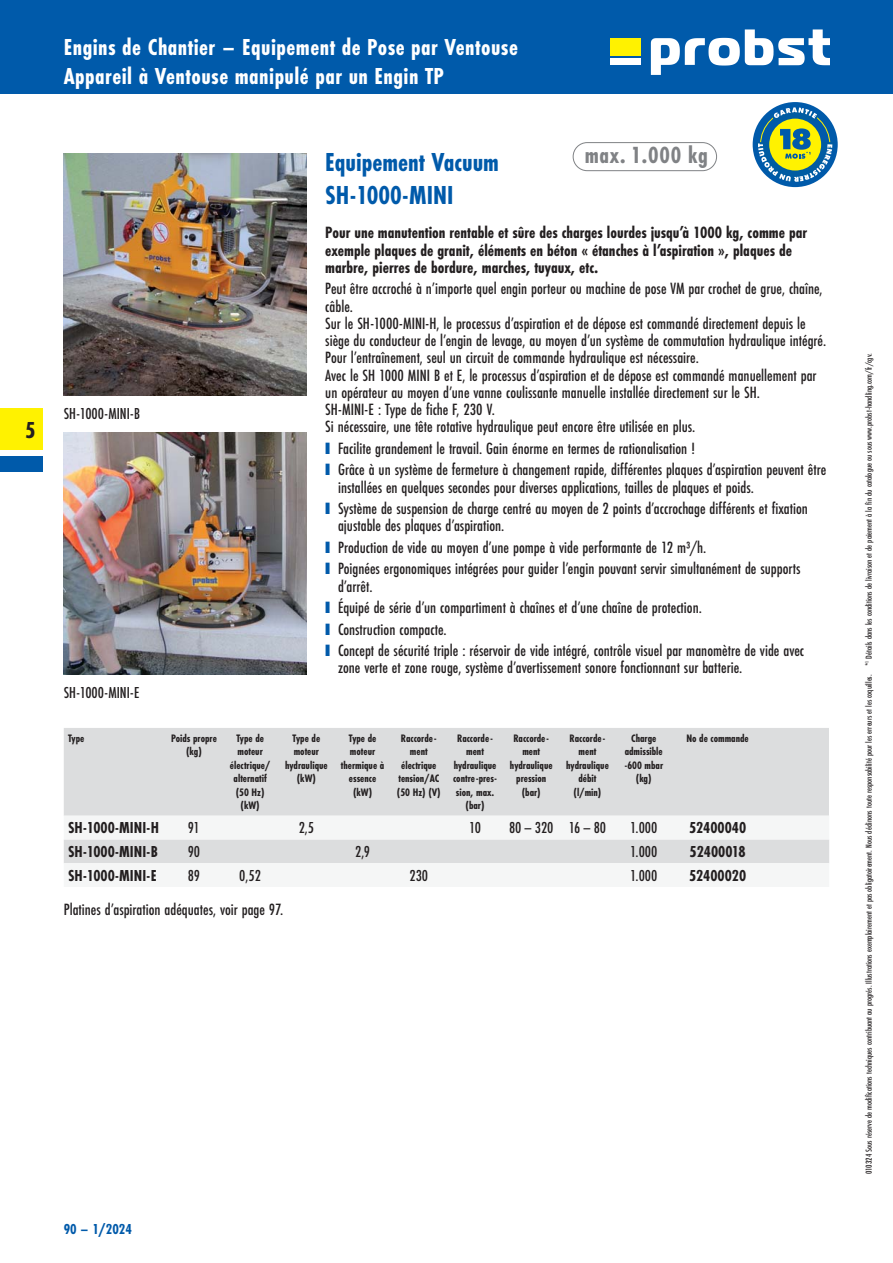
<style>
.page{position:relative;width:893px;height:1263px;background:#fff}
.page>*{position:absolute;margin:0;border:0;box-sizing:border-box;transform-origin:0 0}
.t1{font:700 27px/33px "Futura PT Cond";color:#005aaa}
.t2{font:700 24.3px "Futura PT Cond";letter-spacing:.03em;color:#808285}
.t3{font:700 24px/28.5px "Futura PT Cond";letter-spacing:.02em;color:#fff}
.t4{font:700 24px "Futura PT Cond";color:#231f20}
.t5{font:500 16.95px/17.2px "Futura PT Cond";color:#231f20}
.t6{font:700 16.95px/17.2px "Futura PT Cond";color:#231f20}
.t7{font:500 16.5px "Futura PT Cond";color:#231f20}
.t8{font:700 16.5px "Futura PT Cond";color:#231f20}
.t9{font:700 15px "Futura PT Cond";color:#005aaa}
.t10{font:700 11.25px/13.5px "Futura PT Cond";color:#231f20;text-align:center}
.t11{font:500 9px "Futura PT Cond";color:#231f20}
.s1{font-family:"Arial";font-weight:400;font-size:24.6px;color:#005aaa}
</style>
<div class="page">
<div style="left:0;top:0;width:893px;height:94px;background:#005aaa"></div>
<div style="left:610px;top:38px;width:31px;height:17px;background:#fff200"></div>
<svg style="left:651px;top:29px;width:178px;height:46px"></svg>
<div style="left:610px;top:58px;width:31px;height:7px;background:#fff"></div>
<div style="left:0;top:408px;width:43px;height:42px;background:#fff200"></div>
<div style="left:0;top:456px;width:43px;height:16px;background:#005aaa"></div>
<img style="left:64px;top:153px;width:242px;height:242px">
<img style="left:64px;top:432px;width:242px;height:242px">
<div style="left:64px;top:728px;width:765px;height:88px;background:#dcddde"></div>
<div style="left:64px;top:839px;width:765px;height:24px;background:#dcddde"></div>
<div style="left:573px;top:142px;width:144px;height:29px;border:1px solid #808285;border-radius:14px"></div>
<div style="left:753px;top:102px;width:85px;height:85px;background:#005aaa;border-radius:50%"></div>
<svg style="left:771px;top:107px;width:48px;height:14px"></svg>
<div style="left:769px;top:119px;width:52px;height:52px;background:#fff200;border-radius:50%"></div>
<svg style="left:756px;top:128px;width:78px;height:55px"></svg>
<h3 class="t4" style="left:25px;top:418px;width:12px">5</h3>
<h3 class="t3" style="left:64px;top:34px;width:456px">Engins de Chantier – Equipement de Pose par Ventouse<br>Appareil à Ventouse manipulé par un Engin TP</h3>
<p class="t7" style="left:64px;top:405px;width:78px">SH- 1000- MINI- B</p>
<p class="t7" style="left:64px;top:684px;width:77px">SH- 1000- MINI- E</p>
<h2 class="t2" style="left:585px;top:143px;width:125px">max. 1.000 kg</h2>
<h1 class="t1" style="left:325px;top:147px;width:175px">Equipement Vacuum<br>SH-1000-MINI</h1>
<p class="t6" style="left:325px;top:225px;width:483px">Pour une manutention rentable et sûre des charges lourdes jusqu’à 1000 kg, comme par exemple plaques de granit, éléments en béton « étanches à l’aspiration », plaques de marbre, pierres de bordure, marches, tuyaux, etc.</p>
<p class="t5" style="left:325px;top:281px;width:502px">Peut être accroché à n’importe quel engin porteur ou machine de pose VM par crochet de grue, chaîne, câble.<br>Sur le SH-1000-MINI-H, le processus d’aspiration et de dépose est commandé directement depuis le siège du conducteur de l’engin de levage, au moyen d’un système de commutation hydraulique intégré.<br>Pour l’entraînement, seul un circuit de commande hydraulique est nécessaire.<br>Avec le SH 1000 MINI B et E, le processus d’aspiration et de dépose est commandé manuellement par un opérateur au moyen d’une vanne coulissante manuelle installée directement sur le SH.<br>SH-MINI-E : Type de fiche F, 230 V.<br>Si nécessaire, une tête rotative hydraulique peut encore être utilisée en plus.</p>
<p class="t5" style="left:325px;top:440px;width:372px"><span class="s1">■</span> Facilite grandement le travail. Gain énorme en termes de rationalisation !</p>
<p class="t5" style="left:338px;top:462px;width:490px;text-indent:-13px"><span class="s1">■</span> Grâce à un système de fermeture à changement rapide, différentes plaques d’aspiration peuvent être installées en quelques secondes pour diverses applications, tailles de plaques et poids.</p>
<p class="t5" style="left:338px;top:501px;width:471px;text-indent:-13px"><span class="s1">■</span> Système de suspension de charge centré au moyen de 2 points d’accrochage différents et fixation ajustable des plaques d’aspiration.</p>
<p class="t5" style="left:325px;top:539px;width:383px"><span class="s1">■</span> Production de vide au moyen d’une pompe à vide performante de 12 m³/h.</p>
<p class="t5" style="left:338px;top:561px;width:464px;text-indent:-13px"><span class="s1">■</span> Poignées ergonomiques intégrées pour guider l’engin pouvant servir simultanément de supports d’arrêt.</p>
<p class="t5" style="left:325px;top:600px;width:378px"><span class="s1">■</span> Équipé de série d’un compartiment à chaînes et d’une chaîne de protection.</p>
<p class="t5" style="left:325px;top:621px;width:123px"><span class="s1">■</span> Construction compacte.</p>
<p class="t5" style="left:338px;top:643px;width:468px;text-indent:-13px"><span class="s1">■</span> Concept de sécurité triple : réservoir de vide intégré, contrôle visuel par manomètre de vide avec zone verte et zone rouge, système d’avertissement sonore fonctionnant sur batterie.</p>
<p class="t10" style="left:68px;top:732px;width:18px">Type</p>
<p class="t10" style="left:171px;top:732px;width:47px">Poids propre (kg)</p>
<p class="t10" style="left:230px;top:732px;width:42px">Type de moteur électrique/ alternatif (50 Hz) (kW)</p>
<p class="t10" style="left:285px;top:732px;width:44px">Type de moteur hydraulique (kW)</p>
<p class="t10" style="left:341px;top:732px;width:45px">Type de moteur thermique à essence (kW)</p>
<p class="t10" style="left:397px;top:732px;width:45px">Raccorde&shy;ment électrique tension/AC (50 Hz) (V)</p>
<p class="t10" style="left:453px;top:732px;width:45px">Raccorde&shy;ment hydraulique contre-pres&shy;sion, max. (bar)</p>
<p class="t10" style="left:510px;top:732px;width:44px">Raccorde&shy;ment hydraulique pression (bar)</p>
<p class="t10" style="left:566px;top:732px;width:44px">Raccorde&shy;ment hydraulique débit (l/min)</p>
<p class="t10" style="left:624px;top:732px;width:40px">Charge admissible -600 mbar (kg)</p>
<p class="t10" style="left:686px;top:732px;width:64px">No de commande</p>
<p class="t8" style="left:68px;top:819px;width:92px">SH- 1000- MINI- H</p>
<p class="t7" style="left:188px;top:819px;width:13px">91</p>
<p class="t7" style="left:299px;top:819px;width:17px">2,5</p>
<p class="t7" style="left:469px;top:819px;width:13px">10</p>
<p class="t7" style="left:509px;top:819px;width:99px">80 – 320 16 – 80</p>
<p class="t7" style="left:630px;top:819px;width:29px">1.000</p>
<p class="t8" style="left:689px;top:819px;width:59px">52400040</p>
<p class="t8" style="left:68px;top:843px;width:91px">SH- 1000- MINI- B</p>
<p class="t7" style="left:188px;top:843px;width:14px">90</p>
<p class="t7" style="left:355px;top:843px;width:16px">2,9</p>
<p class="t7" style="left:630px;top:843px;width:29px">1.000</p>
<p class="t8" style="left:690px;top:843px;width:57px">52400018</p>
<p class="t8" style="left:68px;top:867px;width:90px">SH- 1000- MINI- E</p>
<p class="t7" style="left:188px;top:867px;width:14px">89</p>
<p class="t7" style="left:239px;top:867px;width:23px">0,52</p>
<p class="t7" style="left:409px;top:867px;width:20px">230</p>
<p class="t7" style="left:630px;top:867px;width:29px">1.000</p>
<p class="t8" style="left:689px;top:867px;width:59px">52400020</p>
<p class="t5" style="left:64px;top:902px;width:221px">Platines d’aspiration adéquates, voir page 97.</p>
<p class="t9" style="left:64px;top:1221px;width:70px">90 – 1/2024</p>
<p class="t11" style="left:864px;top:1174px;width:822px;rotate:-90deg">010324 Sous réserve de modifications techniques contribuant au progrés. Illustrations exemplairement et pas obligatoirement. Nous déclinons toute responsabilité pour les erreurs et les coquilles. *<sup>1</sup> Détails dans les conditions de livraison et de paiement à la fin du catalogue ou sous www.probst-handling.com/fr/cgv.</p>
</div>
